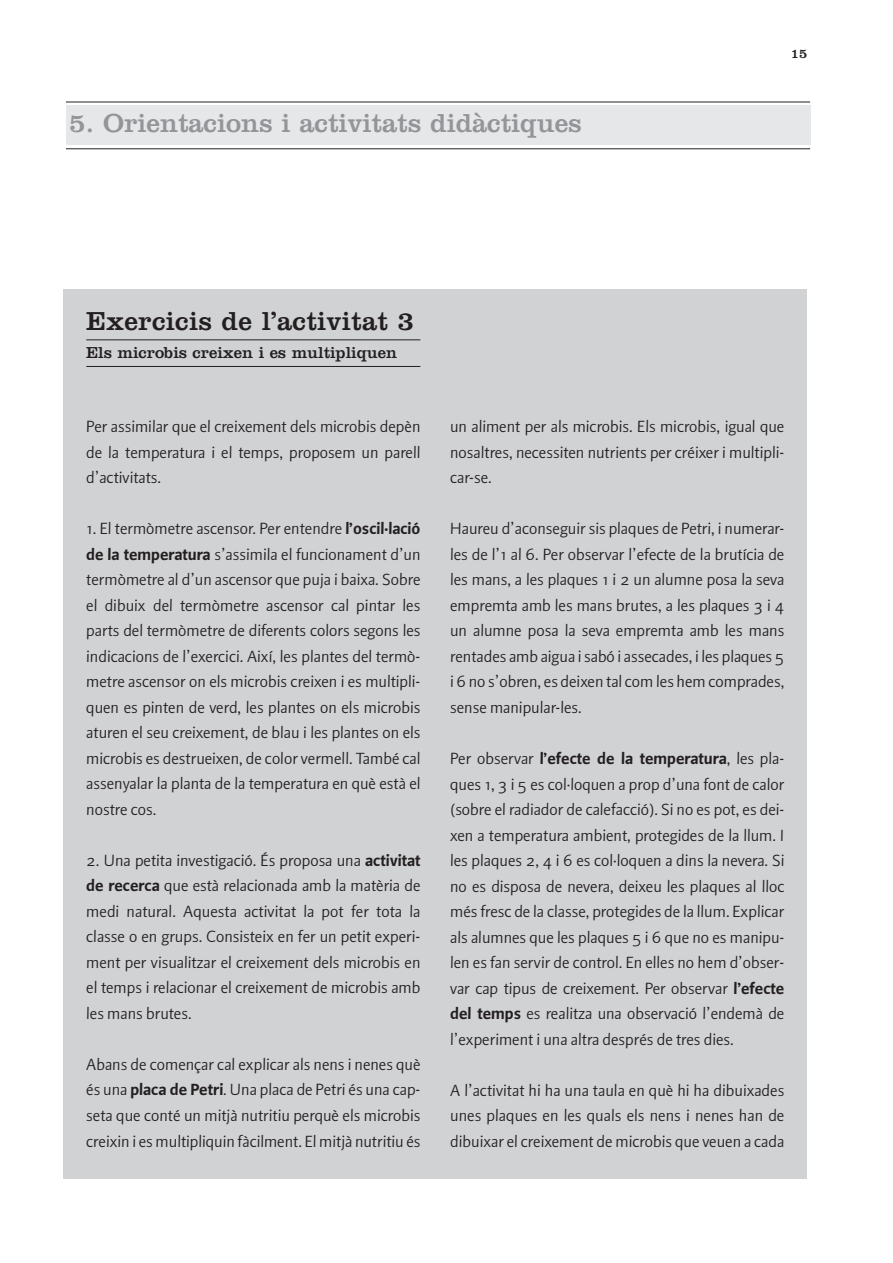
<style>
.page{position:relative;width:893px;height:1263px;background:#fff}
.page>*{position:absolute;margin:0;border:0;box-sizing:border-box;transform-origin:0 0}
.t1{font:27px "Clarendon";color:#939598}
.t2{font:27px "Clarendon";letter-spacing:.01em;color:#231f20}
.t3{font:18px/25.5px "Beo Sans R21";letter-spacing:.005em;color:#231f20;text-align:justify}
.t4{font:18px "Beo Sans Bold R21";letter-spacing:.005em;color:#231f20}
.t5{font:16.5px "Clarendon";color:#231f20}
.t6{font:13.5px "Clarendon";color:#231f20}
.s1{font-family:"Beo Sans Bold R21"}
.s2{font-family:"Beo Sans R21"}
</style>
<div class="page">
<div style="left:66px;top:105px;width:744px;height:40px;background:#e6e7e9"></div>
<hr style="left:66px;top:102px;width:744px;height:1px;background:#231f20">
<hr style="left:66px;top:148px;width:744px;height:1px;background:#231f20">
<div style="left:64px;top:289px;width:743px;height:889px;background:#d1d2d4"></div>
<hr style="left:86px;top:339px;width:334px;height:1px;background:#231f20">
<hr style="left:86px;top:366px;width:334px;height:1px;background:#231f20">
<h1 class="t1" style="left:69px;top:114px;width:514px">5. Orientacions i activitats didàctiques</h1>
<p class="t6" style="left:791px;top:49px;width:18px">15</p>
<h1 class="t2" style="left:86px;top:312px;width:329px">Exercicis de l’activitat 3</h1>
<p class="t5" style="left:86px;top:347px;width:312px">Els microbis creixen i es multipliquen</p>
<p class="t3" style="left:86px;top:415px;width:336px">Per assimilar que el creixement dels microbis depèn de la temperatura i el temps, proposem un parell d’activitats.</p>
<p class="t3" style="left:86px;top:517px;width:336px">1. El termòmetre ascensor. Per entendre <span class="s1">l’oscil·lació de la temperatura</span> s’assimila el funcionament d’un termòmetre al d’un ascensor que puja i baixa. Sobre el dibuix del termòmetre ascensor cal pintar les parts del termòmetre de diferents colors segons les indicacions de l’exercici. Així, les plantes del termò&shy;metre ascensor on els microbis creixen i es multipli&shy;quen es pinten de verd, les plantes on els microbis aturen el seu creixement, de blau i les plantes on els microbis es destrueixen, de color vermell. També cal assenyalar la planta de la temperatura en què està el nostre cos.</p>
<p class="t3" style="left:86px;top:849px;width:336px">2. Una petita investigació. És proposa una <span class="s1">activitat de recerca</span> que està relacionada amb la matèria de medi natural. Aquesta activitat la pot fer tota la classe o en grups. Consisteix en fer un petit experi&shy;ment per visualitzar el creixement dels microbis en el temps i relacionar el creixement de microbis amb les mans brutes.</p>
<p class="t3" style="left:86px;top:1053px;width:336px">Abans de començar cal explicar als nens i nenes què és una <span class="s1">placa de Petri</span>. Una placa de Petri és una cap&shy;seta que conté un mitjà nutritiu perquè els microbis creixin i es multipliquin fàcilment. El mitjà nutritiu és</p>
<p class="t3" style="left:450px;top:415px;width:336px">un aliment per als microbis. Els microbis, igual que nosaltres, necessiten nutrients per créixer i multipli&shy;car-se.</p>
<p class="t3" style="left:450px;top:517px;width:336px">Haureu d’aconseguir sis plaques de Petri, i numerar&shy;les de l’1 al 6. Per observar l’efecte de la brutícia de les mans, a les plaques 1 i 2 un alumne posa la seva empremta amb les mans brutes, a les plaques 3 i 4 un alumne posa la seva empremta amb les mans rentades amb aigua i sabó i assecades, i les plaques 5 i 6 no s’obren, es deixen tal com les hem comprades, sense manipular-les.</p>
<p class="t4" style="left:450px;top:752px;width:336px"><span class="s2">Per observar</span> l’efecte de la temperatura<span class="s2">, les pla-</span></p>
<p class="t3" style="left:450px;top:772px;width:336px">ques 1, 3 i 5 es col·loquen a prop d’una font de calor (sobre el radiador de calefacció). Si no es pot, es dei&shy;xen a temperatura ambient, protegides de la llum. I les plaques 2, 4 i 6 es col·loquen a dins la nevera. Si no es disposa de nevera, deixeu les plaques al lloc més fresc de la classe, protegides de la llum. Explicar als alumnes que les plaques 5 i 6 que no es manipu&shy;len es fan servir de control. En elles no hem d’obser&shy;var cap tipus de creixement. Per observar <span class="s1">l’efecte del temps</span> es realitza una observació l’endemà de l’experiment i una altra després de tres dies.</p>
<p class="t3" style="left:450px;top:1078px;width:336px">A l’activitat hi ha una taula en què hi ha dibuixades unes plaques en les quals els nens i nenes han de dibuixar el creixement de microbis que veuen a cada</p>
</div>
